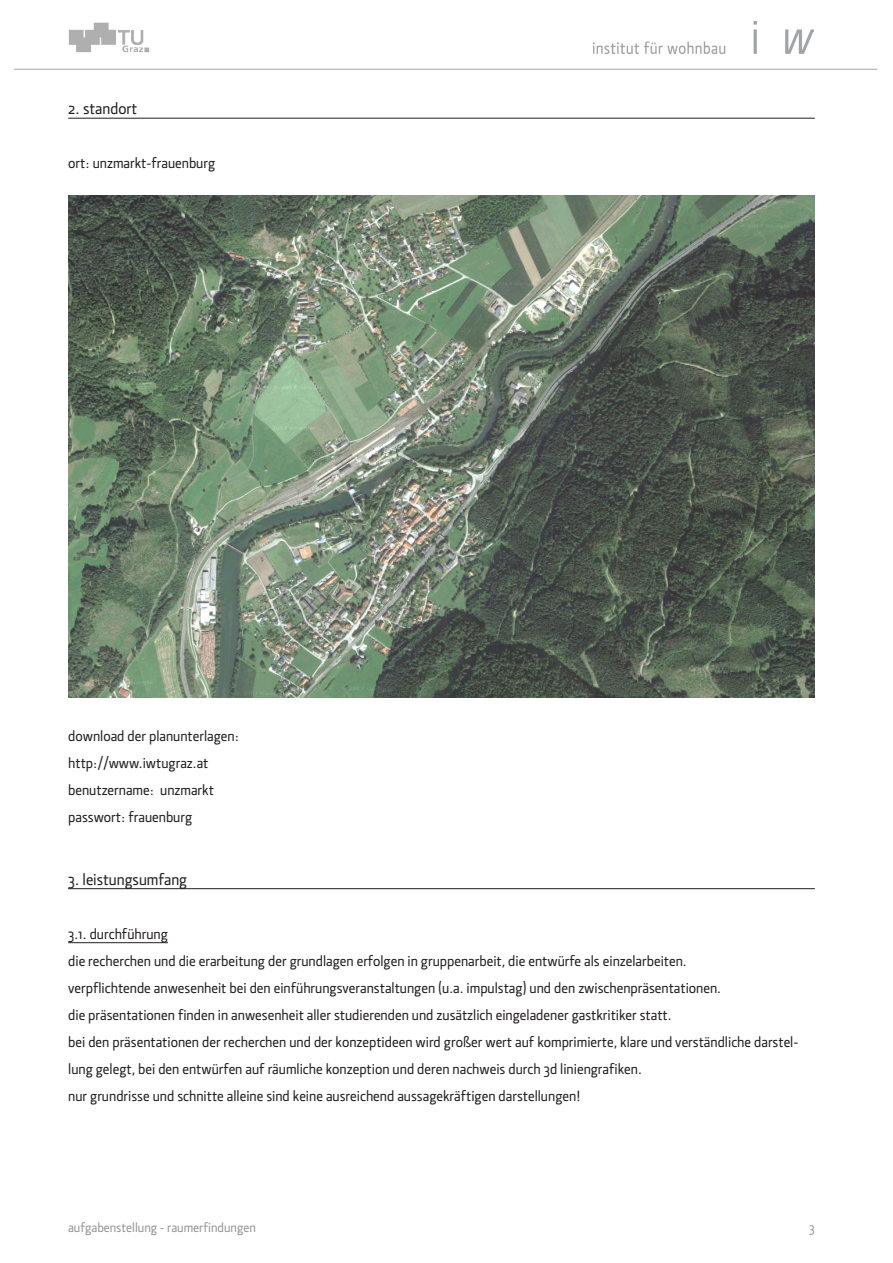
<style>
.page{position:relative;width:893px;height:1263px;background:#fff}
.page>*{position:absolute;margin:0;border:0;box-sizing:border-box;transform-origin:0 0}
.Absatzformat_1{font:500 16.5px "Section";color:#231f20}
.Absatzformat_2{font:500 15px/27px "Section";color:#231f20}
.t1{font:500 13.5px "Section";color:#939598}
</style>
<div class="page">
<img style="left:593px;top:22px;width:220px;height:32px">
<img style="left:68px;top:22px;width:82px;height:31px">
<hr style="left:14px;top:69px;width:863px;height:1px;background:#afafaf">
<hr style="left:68px;top:118px;width:747px;height:1px;background:#231f20">
<hr style="left:68px;top:888px;width:747px;height:1px;background:#231f20">
<hr style="left:68px;top:942px;width:100px;height:1px;background:#231f20">
<img style="left:68px;top:196px;width:747px;height:501px">
<p class="Absatzformat_1" style="left:68px;top:99px;width:71px">2. standort</p>
<p class="Absatzformat_2" style="left:68px;top:150px;width:149px">ort: unzmarkt-frauenburg</p>
<p class="Absatzformat_2" style="left:68px;top:722px;width:172px">download der planunterlagen:</p>
<p class="Absatzformat_2" style="left:68px;top:749px;width:142px">http://www.iwtugraz.at</p>
<p class="Absatzformat_2" style="left:68px;top:776px;width:147px">benutzername: unzmarkt</p>
<p class="Absatzformat_2" style="left:68px;top:803px;width:126px">passwort: frauenburg</p>
<p class="Absatzformat_1" style="left:68px;top:870px;width:120px">3. leistungsumfang</p>
<p class="Absatzformat_2" style="left:68px;top:920px;width:101px">3.1. durchführung</p>
<p class="Absatzformat_2" style="left:68px;top:947px;width:620px">die recherchen und die erarbeitung der grundlagen erfolgen in gruppenarbeit, die entwürfe als einzelarbeiten.</p>
<p class="Absatzformat_2" style="left:68px;top:974px;width:654px">verpflichtende anwesenheit bei den einführungsveranstaltungen (u.a. impulstag) und den zwischenpräsentationen.</p>
<p class="Absatzformat_2" style="left:68px;top:1001px;width:605px">die präsentationen finden in anwesenheit aller studierenden und zusätzlich eingeladener gastkritiker statt.</p>
<p class="Absatzformat_2" style="left:68px;top:1028px;width:732px">bei den präsentationen der recherchen und der konzeptideen wird großer wert auf komprimierte, klare und verständliche darstel&shy;lung gelegt, bei den entwürfen auf räumliche konzeption und deren nachweis durch 3d liniengrafiken.</p>
<p class="Absatzformat_2" style="left:68px;top:1082px;width:514px">nur grundrisse und schnitte alleine sind keine ausreichend aussagekräftigen darstellungen!</p>
<p class="t1" style="left:68px;top:1220px;width:189px">aufgabenstellung - raumerfindungen</p>
<p class="t1" style="left:809px;top:1220px;width:7px">3</p>
</div>
